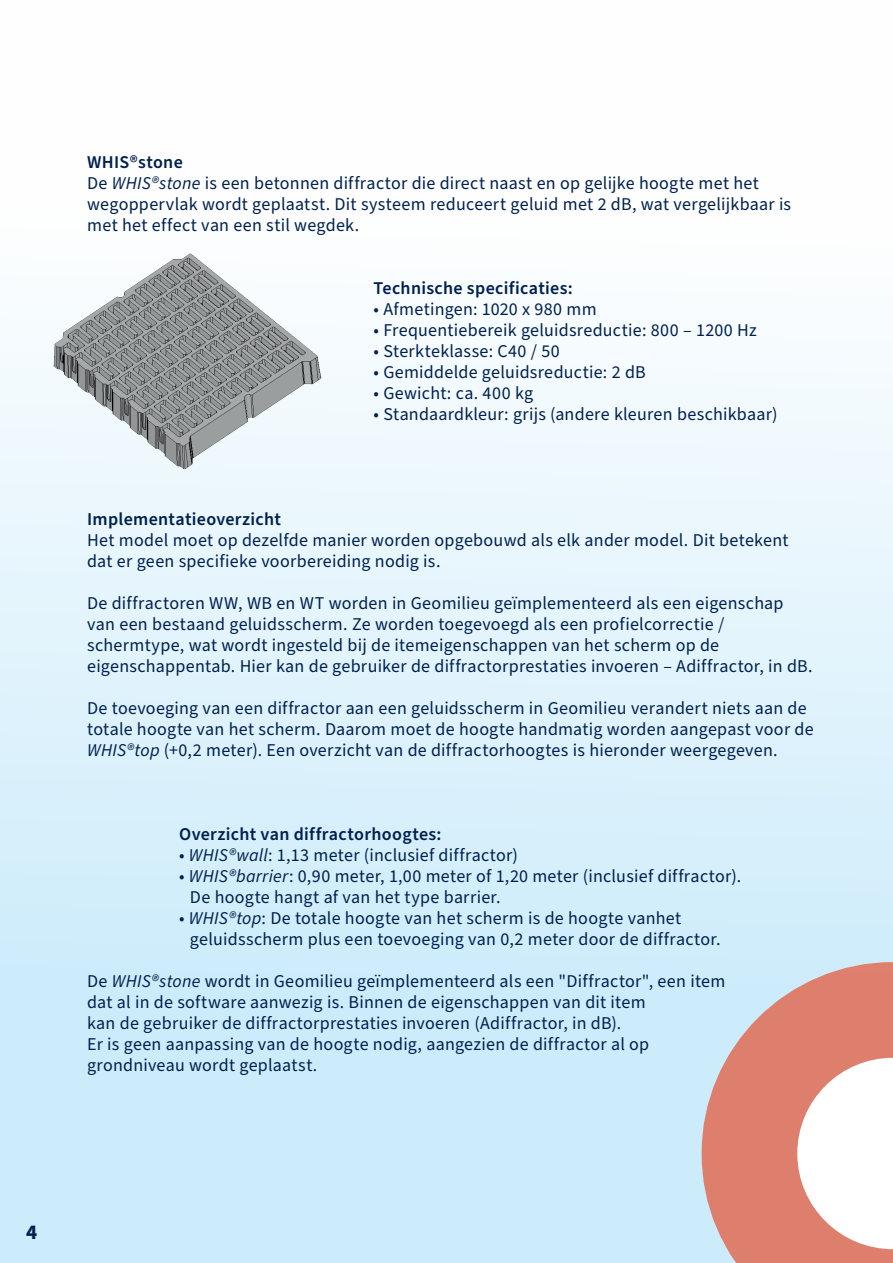
<style>
.page{position:relative;width:893px;height:1263px;background:#fff}
.page>*{position:absolute;margin:0;border:0;box-sizing:border-box;transform-origin:0 0}
.t1{font:700 21px "Source Sans Pro";color:#00214f}
.t2{font:18px/21px "Source Sans Pro";letter-spacing:.015em;color:#00214f}
.t3{font:600 18px "Source Sans Pro";letter-spacing:.015em;color:#00214f}
.s1{font-weight:600}
.s2{font-style:italic}
</style>
<div class="page">
<div style="left:0;top:0;width:893px;height:1263px;background:linear-gradient(to bottom,#fff,#c4e9fa)"></div>
<svg style="left:702px;top:962px;width:191px;height:301px;background:#da988d"></svg>
<svg style="left:797px;top:1058px;width:96px;height:191px"></svg>
<img style="left:0;top:224px;width:545px;height:263px">
<p class="t2" style="left:87px;top:152px;width:705px"><span class="s1">WHIS®stone<br></span>De <span class="s2">WHIS®stone</span> is een betonnen diffractor die direct naast en op gelijke hoogte met het wegoppervlak wordt geplaatst. Dit systeem reduceert geluid met 2 dB, wat vergelijkbaar is met het effect van een stil wegdek.</p>
<p class="t3" style="left:374px;top:276px;width:201px">Technische specificaties:</p>
<p class="t2" style="left:374px;top:299px;width:225px">• Afmetingen: 1020 x 980 mm</p>
<p class="t2" style="left:374px;top:320px;width:385px">• Frequentiebereik geluidsreductie: 800 – 1200 Hz</p>
<p class="t2" style="left:374px;top:341px;width:188px">• Sterkteklasse: C40 / 50</p>
<p class="t2" style="left:374px;top:362px;width:274px">• Gemiddelde geluidsreductie: 2 dB</p>
<p class="t2" style="left:374px;top:383px;width:161px">• Gewicht: ca. 400 kg</p>
<p class="t2" style="left:374px;top:404px;width:405px">• Standaardkleur: grijs (andere kleuren beschikbaar)</p>
<p class="t3" style="left:87px;top:507px;width:195px">Implementatieoverzicht</p>
<p class="t2" style="left:87px;top:530px;width:703px">Het model moet op dezelfde manier worden opgebouwd als elk ander model. Dit betekent dat er geen specifieke voorbereiding nodig is.</p>
<p class="t2" style="left:87px;top:593px;width:727px">De diffractoren WW, WB en WT worden in Geomilieu geïmplementeerd als een eigenschap van een bestaand geluidsscherm. Ze worden toegevoegd als een profielcorrectie / schermtype, wat wordt ingesteld bij de itemeigenschappen van het scherm op de eigenschappentab. Hier kan de gebruiker de diffractorprestaties invoeren – Adiffractor, in dB.</p>
<p class="t2" style="left:87px;top:698px;width:728px">De toevoeging van een diffractor aan een geluidsscherm in Geomilieu verandert niets aan de totale hoogte van het scherm. Daarom moet de hoogte handmatig worden aangepast voor de<br><span class="s2">WHIS®top</span> (+0,2 meter). Een overzicht van de diffractorhoogtes is hieronder weergegeven.</p>
<p class="t3" style="left:179px;top:822px;width:264px">Overzicht van diffractorhoogtes:</p>
<p class="t2" style="left:179px;top:845px;width:340px">• <span class="s2">WHIS®wall</span>: 1,13 meter (inclusief diffractor)</p>
<p class="t2" style="left:190px;top:866px;width:553px;text-indent:-11px">• <span class="s2">WHIS®barrier</span>: 0,90 meter, 1,00 meter of 1,20 meter (inclusief diffractor).<br>De hoogte hangt af van het type barrier.</p>
<p class="t2" style="left:190px;top:908px;width:532px;text-indent:-11px">• <span class="s2">WHIS®top</span>: De totale hoogte van het scherm is de hoogte vanhet geluidsscherm plus een toevoeging van 0,2 meter door de diffractor.</p>
<p class="t2" style="left:87px;top:971px;width:640px">De <span class="s2">WHIS®stone</span> wordt in Geomilieu geïmplementeerd als een "Diffractor", een item dat al in de software aanwezig is. Binnen de eigenschappen van dit item<br>kan de gebruiker de diffractorprestaties invoeren (Adiffractor, in dB).<br>Er is geen aanpassing van de hoogte nodig, aangezien de diffractor al op grondniveau wordt geplaatst.</p>
<p class="t1" style="left:26px;top:1218px;width:13px">4</p>
</div>
